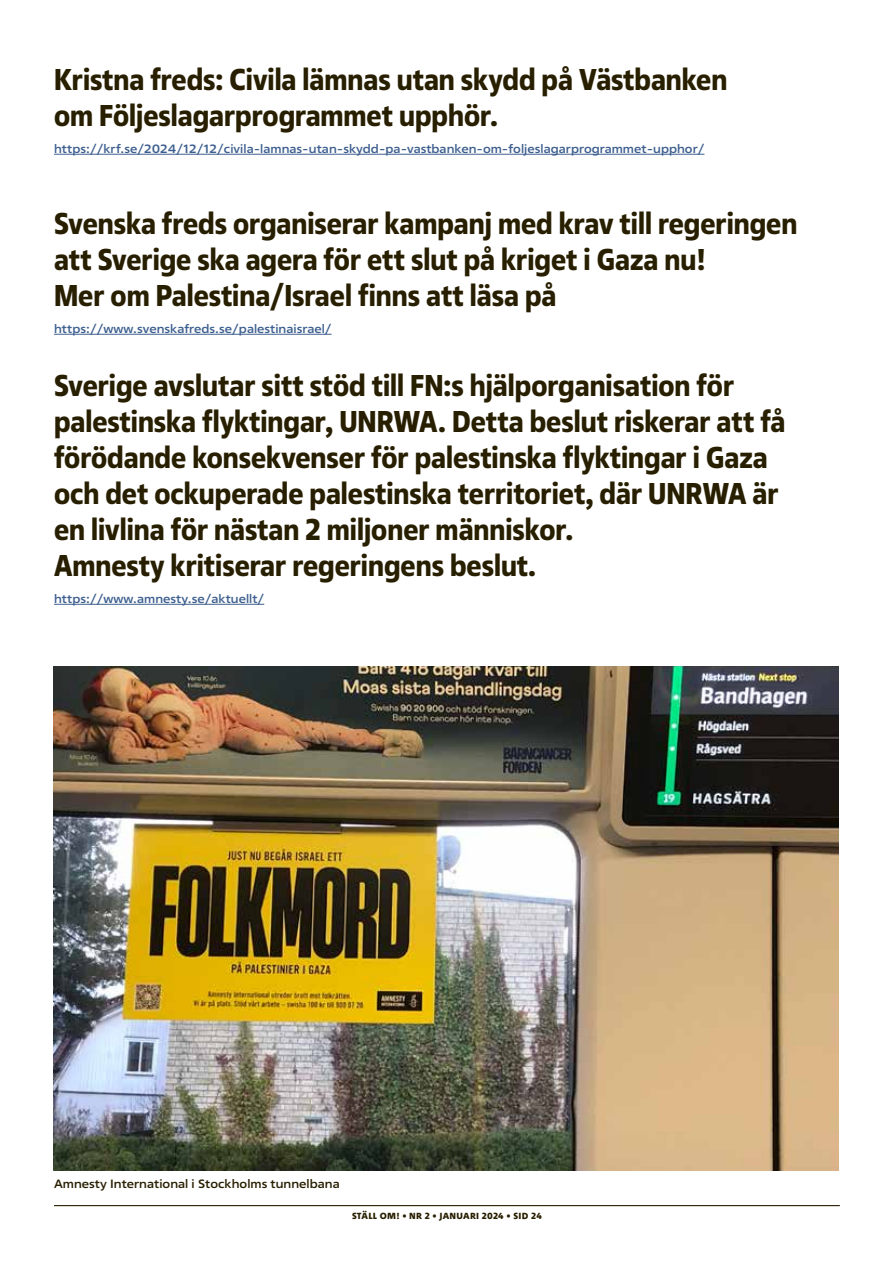
<style>
.page{position:relative;width:893px;height:1263px;background:#fff}
.page>*{position:absolute;margin:0;border:0;box-sizing:border-box;transform-origin:0 0}
.t1{font:700 condensed 30px/36px "Fact";color:#281f00}
.t2{font:500 semi-expanded 12px "Fact";letter-spacing:.005em;color:#3d5f8f}
.t3{font:500 semi-expanded 12px "Fact";letter-spacing:.005em;color:#281f00}
.t4{font:800 9px "Between 3";letter-spacing:.03em;color:#281f00}
</style>
<div class="page">
<hr style="left:54px;top:1205px;width:786px;height:1px;background:#281f00">
<hr style="left:54px;top:154px;width:650px;height:1px;background:#3d5f8f">
<hr style="left:54px;top:334px;width:278px;height:1px;background:#3d5f8f">
<hr style="left:54px;top:604px;width:210px;height:1px;background:#3d5f8f">
<img style="left:53px;top:666px;width:786px;height:504px">
<p class="t1" style="left:54px;top:61px;width:675px">Kristna freds: Civila lämnas utan skydd på Västbanken om Följeslagarprogrammet upphör.</p>
<p class="t2" style="left:54px;top:141px;width:652px">https://krf.se/2024/12/12/civila-lamnas-utan-skydd-pa-vastbanken-om-foljeslagarprogrammet-upphor/</p>
<p class="t1" style="left:54px;top:205px;width:745px">Svenska freds organiserar kampanj med krav till regeringen att Sverige ska agera för ett slut på kriget i Gaza nu!<br>Mer om Palestina/Israel finns att läsa på</p>
<p class="t2" style="left:54px;top:321px;width:279px">https://www.svenskafreds.se/palestinaisrael/</p>
<p class="t1" style="left:54px;top:367px;width:733px">Sverige avslutar sitt stöd till FN:s hjälporganisation för palestinska flyktingar, UNRWA. Detta beslut riskerar att få förödande konsekvenser för palestinska flyktingar i Gaza och det ockuperade palestinska territoriet, där UNRWA är en livlina för nästan 2 miljoner människor.<br>Amnesty kritiserar regeringens beslut.</p>
<p class="t2" style="left:54px;top:591px;width:212px">https://www.amnesty.se/aktuellt/</p>
<p class="t3" style="left:54px;top:1176px;width:287px">Amnesty International i Stockholms tunnelbana</p>
<p class="t4" style="left:352px;top:1210px;width:191px">STÄLL OM! • NR 2 • JANUARI 2024 • SID 24</p>
</div>
